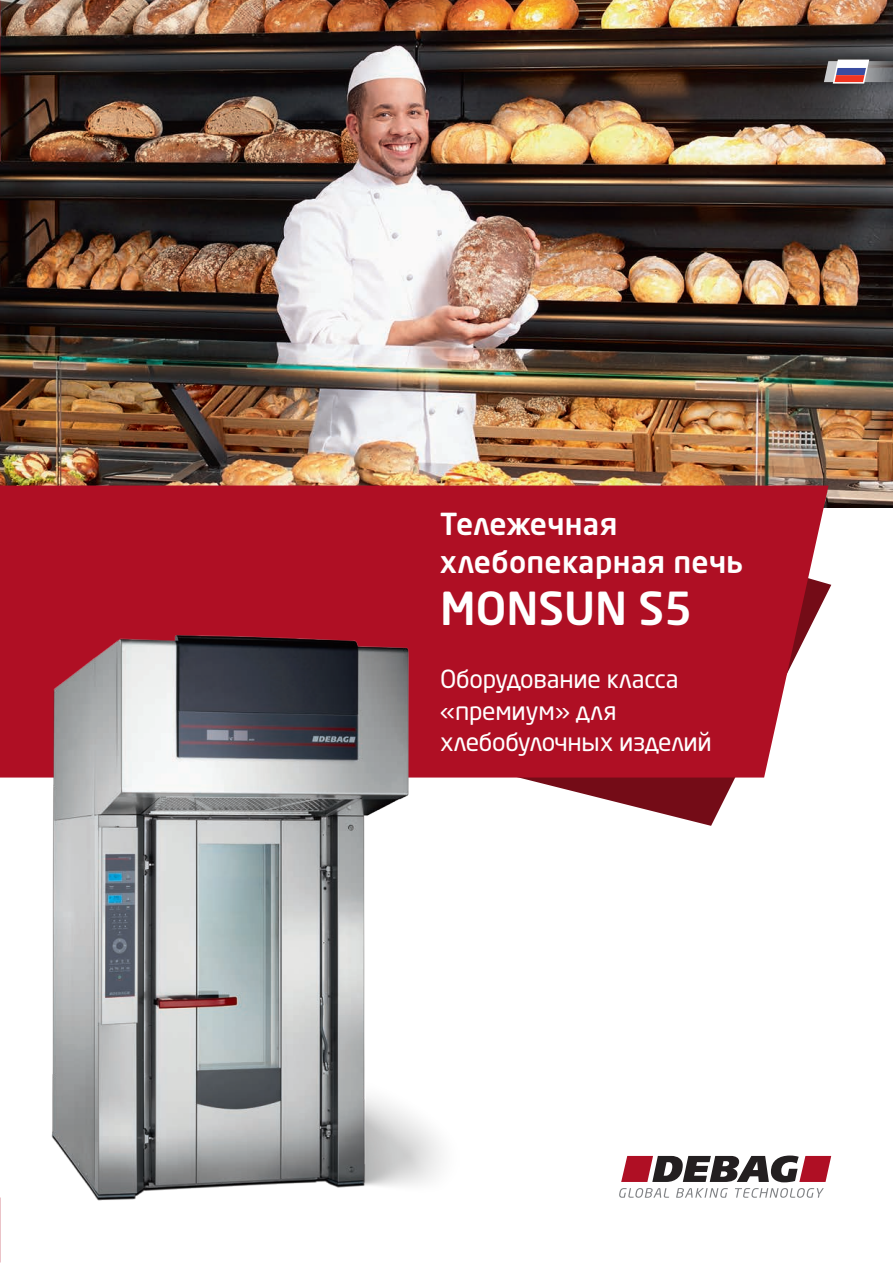
<style>
.page{position:relative;width:893px;height:1263px;background:#fff}
.page>*{position:absolute;margin:0;border:0;box-sizing:border-box;transform-origin:0 0}
.t1{font:500 45px "Neo Sans W1 G";color:#fff}
.t2{font:500 30px/37.5px "Neo Sans W1 G";letter-spacing:.01em;color:#fff}
.t3{font:24.75px/31.5px "Neo Sans W1 G";letter-spacing:-.01em;color:#fff}
</style>
<div class="page">
<img style="left:0;top:0;width:893px;height:507px">
<svg style="left:460px;top:486px;width:371px;height:340px"></svg>
<div style="left:67px;top:485px;width:761px;height:292px;background:#af0f24"></div>
<svg style="left:621px;top:1155px;width:210px;height:27px"></svg>
<svg style="left:619px;top:1188px;width:50px;height:10px"></svg>
<svg style="left:676px;top:1188px;width:52px;height:10px"></svg>
<svg style="left:735px;top:1188px;width:89px;height:10px"></svg>
<img style="left:52px;top:636px;width:408px;height:565px">
<div style="left:0;top:485px;width:67px;height:292px;background:#af0f24"></div>
<svg style="left:824px;top:58px;width:69px;height:27px;background:#95848c"></svg>
<p class="t2" style="left:440px;top:505px;width:304px">Тележечная хлебопекарная печь</p>
<h1 class="t1" style="left:440px;top:580px;width:254px">MONSUN S5</h1>
<p class="t3" style="left:440px;top:663px;width:273px">Оборудование класса «премиум» для хлебобулочных изделий</p>
</div>
